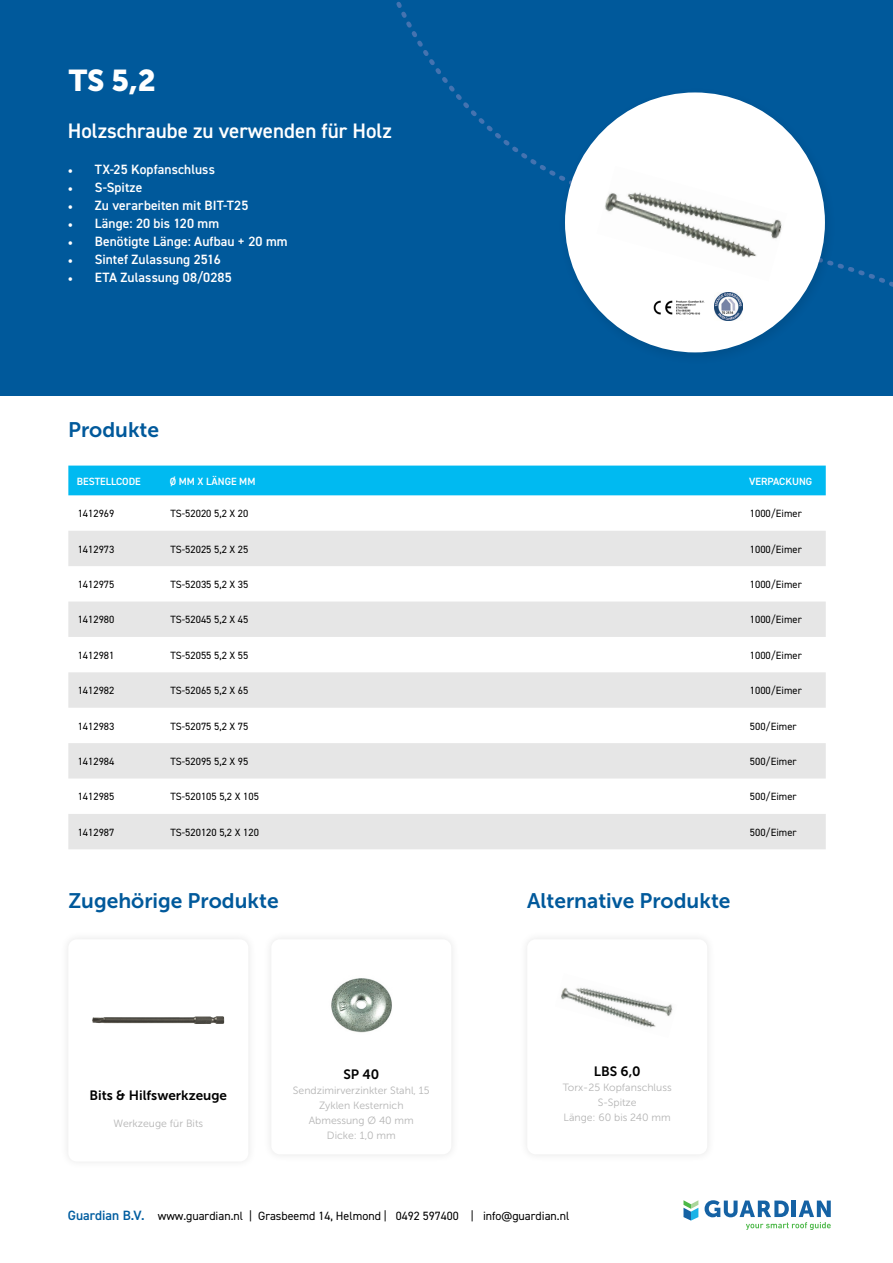
<style>
.page{position:relative;width:893px;height:1263px;background:#fff}
.page>*{position:absolute;margin:0;border:0;box-sizing:border-box;transform-origin:0 0}
.t1{font:30px "Museo Sans 900";color:#fff}
.t2{font:21px "Museo Sans 700";color:#00599b}
.t3{font:600 21px "DIN2014";color:#fff}
.t4{font:600 13.5px "DIN2014";letter-spacing:.005em;color:#fff}
.t5{font:13.5px "Museo Sans 700";color:#000}
.t6{font:12px "DIN2014";color:#000}
.t7{font:10.5px "DIN2014";color:#000}
.t8{font:10.5px/15px "Museo Sans 300";color:#b4b4b4;text-align:center}
.t9{font:600 10.5px "DIN2014";color:#fff}
.s1{font-family:"Minion Pro";font-weight:400}
.s2{font-weight:600;font-size:13.5px;color:#005da0}
</style>
<div class="page">
<div style="left:68px;top:466px;width:758px;height:29px;background:#00baf1"></div>
<svg style="left:68px;top:531px;width:758px;height:318px;fill:#e6e6e6"></svg>
<svg style="left:705px;top:1200px;width:126px;height:30px"></svg>
<svg style="left:683px;top:1200px;width:15px;height:20px"></svg>
<div style="left:519px;top:931px;width:197px;height:232px;background:#fbfbfb"></div>
<div style="left:527px;top:939px;width:180px;height:215px;background:#fff;border-radius:9px"></div>
<img style="left:561px;top:987px;width:112px;height:41px">
<div style="left:263px;top:931px;width:197px;height:232px;background:#fbfbfb"></div>
<div style="left:271px;top:939px;width:180px;height:215px;background:#fff;border-radius:9px"></div>
<img style="left:331px;top:978px;width:61px;height:55px">
<div style="left:60px;top:931px;width:197px;height:239px;background:#fbfbfb"></div>
<div style="left:68px;top:939px;width:180px;height:222px;background:#fff;border-radius:9px"></div>
<img style="left:92px;top:1016px;width:133px;height:8px">
<div style="left:0;top:0;width:893px;height:396px;background:#00599b"></div>
<svg style="left:396px;top:2px;width:497px;height:285px"></svg>
<div style="left:558px;top:87px;width:278px;height:278px;background:#00599b"></div>
<div style="left:565px;top:92px;width:260px;height:260px;background:#fff;border-radius:50%"></div>
<img style="left:654px;top:300px;width:50px;height:15px">
<img style="left:714px;top:293px;width:28px;height:28px">
<img style="left:605px;top:192px;width:177px;height:66px">
<p class="t1" style="left:69px;top:63px;width:88px">TS 5,2</p>
<p class="t3" style="left:68px;top:117px;width:326px">Holzschraube zu verwenden für Holz</p>
<p class="t4" style="left:68px;top:160px;width:149px"><span class="s1">•</span> TX-25 Kopfanschluss</p>
<p class="t4" style="left:68px;top:178px;width:76px"><span class="s1">•</span> S-Spitze</p>
<p class="t4" style="left:68px;top:196px;width:182px"><span class="s1">•</span> Zu verarbeiten mit BIT-T25</p>
<p class="t4" style="left:68px;top:214px;width:153px"><span class="s1">•</span> Länge: 20 bis 120 mm</p>
<p class="t4" style="left:68px;top:232px;width:221px"><span class="s1">•</span> Benötigte Länge: Aufbau + 20 mm</p>
<p class="t4" style="left:68px;top:250px;width:154px"><span class="s1">•</span> Sintef Zulassung 2516</p>
<p class="t4" style="left:68px;top:268px;width:166px"><span class="s1">•</span> ETA Zulassung 08/0285</p>
<p class="t2" style="left:68px;top:418px;width:93px">Produkte</p>
<p class="t9" style="left:77px;top:474px;width:65px">BESTELLCODE</p>
<p class="t9" style="left:170px;top:474px;width:87px">Ø MM X LÄNGE MM</p>
<p class="t9" style="left:749px;top:474px;width:65px">VERPACKUNG</p>
<p class="t7" style="left:78px;top:507px;width:38px">1412969</p>
<p class="t7" style="left:171px;top:507px;width:79px">TS-52020 5,2 X 20</p>
<p class="t7" style="left:750px;top:507px;width:53px">1000/Eimer</p>
<p class="t7" style="left:78px;top:542px;width:38px">1412973</p>
<p class="t7" style="left:171px;top:542px;width:79px">TS-52025 5,2 X 25</p>
<p class="t7" style="left:750px;top:542px;width:53px">1000/Eimer</p>
<p class="t7" style="left:78px;top:578px;width:38px">1412975</p>
<p class="t7" style="left:171px;top:578px;width:79px">TS-52035 5,2 X 35</p>
<p class="t7" style="left:750px;top:578px;width:53px">1000/Eimer</p>
<p class="t7" style="left:78px;top:613px;width:38px">1412980</p>
<p class="t7" style="left:171px;top:613px;width:79px">TS-52045 5,2 X 45</p>
<p class="t7" style="left:750px;top:613px;width:53px">1000/Eimer</p>
<p class="t7" style="left:78px;top:648px;width:38px">1412981</p>
<p class="t7" style="left:171px;top:648px;width:79px">TS-52055 5,2 X 55</p>
<p class="t7" style="left:750px;top:648px;width:53px">1000/Eimer</p>
<p class="t7" style="left:78px;top:684px;width:38px">1412982</p>
<p class="t7" style="left:171px;top:684px;width:79px">TS-52065 5,2 X 65</p>
<p class="t7" style="left:750px;top:684px;width:53px">1000/Eimer</p>
<p class="t7" style="left:78px;top:719px;width:38px">1412983</p>
<p class="t7" style="left:171px;top:719px;width:79px">TS-52075 5,2 X 75</p>
<p class="t7" style="left:750px;top:719px;width:48px">500/Eimer</p>
<p class="t7" style="left:78px;top:755px;width:38px">1412984</p>
<p class="t7" style="left:171px;top:755px;width:79px">TS-52095 5,2 X 95</p>
<p class="t7" style="left:750px;top:755px;width:48px">500/Eimer</p>
<p class="t7" style="left:78px;top:790px;width:38px">1412985</p>
<p class="t7" style="left:171px;top:790px;width:90px">TS-520105 5,2 X 105</p>
<p class="t7" style="left:750px;top:790px;width:48px">500/Eimer</p>
<p class="t7" style="left:78px;top:825px;width:38px">1412987</p>
<p class="t7" style="left:171px;top:825px;width:90px">TS-520120 5,2 X 120</p>
<p class="t7" style="left:750px;top:825px;width:48px">500/Eimer</p>
<p class="t2" style="left:68px;top:889px;width:212px">Zugehörige Produkte</p>
<p class="t2" style="left:527px;top:889px;width:205px">Alternative Produkte</p>
<p class="t5" style="left:90px;top:1088px;width:139px">Bits &amp; Hilfswerkzeuge</p>
<p class="t8" style="left:114px;top:1116px;width:91px">Werkzeuge für Bits</p>
<p class="t5" style="left:343px;top:1067px;width:37px">SP 40</p>
<p class="t8" style="left:293px;top:1083px;width:138px">Sendzimirverzinkter Stahl, 15<br>Zyklen Kesternich</p>
<p class="t8" style="left:309px;top:1113px;width:107px">Abmessung Ø 40 mm</p>
<p class="t8" style="left:327px;top:1128px;width:70px">Dicke: 1,0 mm</p>
<p class="t5" style="left:594px;top:1063px;width:48px">LBS 6,0</p>
<p class="t8" style="left:563px;top:1080px;width:110px">Torx-25 Kopfanschluss</p>
<p class="t8" style="left:598px;top:1095px;width:40px">S-Spitze</p>
<p class="t8" style="left:564px;top:1110px;width:109px">Länge: 60 bis 240 mm</p>
<p class="t6" style="left:68px;top:1208px;width:503px"><span class="s2">Guardian B.V.</span> www.guardian.nl | Grasbeemd 14, Helmond | 0492 597400 | info@guardian.nl</p>
</div>
